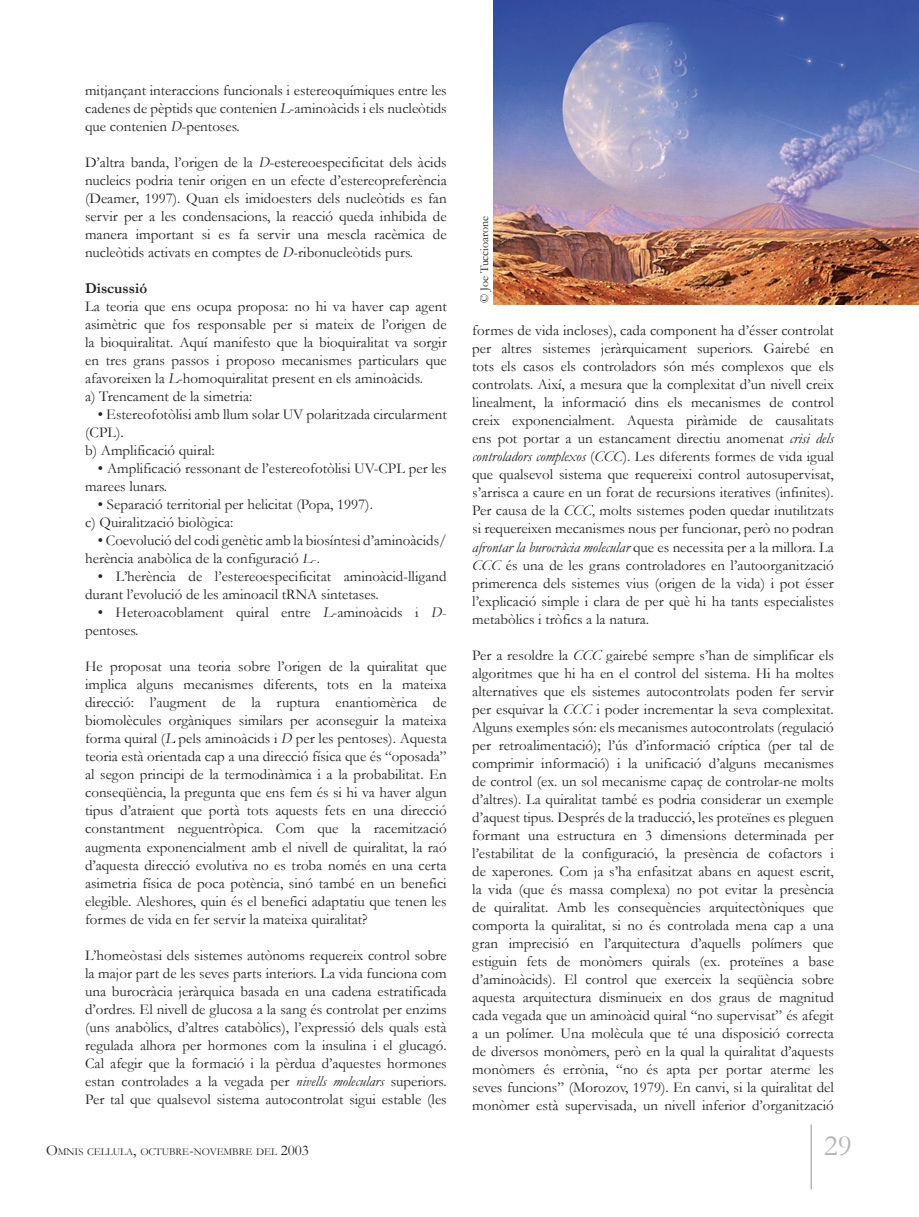
<style>
.page{position:relative;width:919px;height:1217px;background:#fff}
.page>*{position:absolute;margin:0;border:0;box-sizing:border-box;transform-origin:0 0}
.t1{font:30px "Garamond";color:#b4b5b8}
.t2{font:15px/18px "Garamond";color:#231f20}
.t3{font:12px "Garamond";color:#231f20}
.t4{font:10.5px "Garamond";color:#231f20}
.s1{font-style:italic}
.s2{font-weight:700}
.s3{font-size:15px}
</style>
<div class="page">
<hr style="left:810px;top:1124px;width:1px;height:65px;background:#b4b5b8">
<img style="left:493px;top:0;width:425px;height:304px">
<p class="t2" style="left:85px;top:81px;width:363px;text-align:justify">mitjançant interaccions funcionals i estereoquímiques entre les cadenes de pèptids que contenien <span class="s1">L</span>-aminoàcids i els nucleòtids que contenien <span class="s1">D</span>-pentoses.</p>
<p class="t2" style="left:85px;top:153px;width:363px;text-align:justify">D’altra banda, l’origen de la <span class="s1">D</span>-estereoespecificitat dels àcids nucleics podria tenir origen en un efecte d’estereopreferència (Deamer, 1997). Quan els imidoesters dels nucleòtids es fan servir per a les condensacions, la reacció queda inhibida de manera important si es fa servir una mescla racèmica de nucleòtids activats en comptes de <span class="s1">D</span>-ribonucleòtids purs.</p>
<p class="t2" style="left:85px;top:279px;width:363px"><span class="s2">Discussió<br></span>La teoria que ens ocupa proposa: no hi va haver cap agent asimètric que fos responsable per si mateix de l’origen de la bioquiralitat. Aquí manifesto que la bioquiralitat va sorgir en tres grans passos i proposo mecanismes particulars que afavoreixen la <span class="s1">L</span>-homoquiralitat present en els aminoàcids.<br>a) Trencament de la simetria:</p>
<p class="t2" style="left:85px;top:405px;width:363px;text-indent:13px">• Estereofotòlisi amb llum solar UV polaritzada circularment (CPL).<br>b) Amplificació quiral:</p>
<p class="t2" style="left:85px;top:459px;width:363px;text-indent:13px">• Amplificació ressonant de l’estereofotòlisi UV-CPL per les marees lunars.</p>
<p class="t2" style="left:85px;top:495px;width:289px;text-indent:13px">• Separació territorial per helicitat (Popa, 1997). c) Quiralització biològica:</p>
<p class="t2" style="left:85px;top:531px;width:363px;text-indent:13px">• Coevolució del codi genètic amb la biosíntesi d’aminoàcids/ herència anabòlica de la configuració <span class="s1">L</span>-.</p>
<p class="t2" style="left:85px;top:567px;width:363px;text-indent:13px">• L’herència de l’estereoespecificitat aminoàcid-lligand durant l’evolució de les aminoacil tRNA sintetases.</p>
<p class="t2" style="left:85px;top:603px;width:363px;text-indent:13px">• Heteroacoblament quiral entre <span class="s1">L</span>-aminoàcids i <span class="s1">D&shy;</span>pentoses.</p>
<p class="t2" style="left:85px;top:657px;width:363px;text-align:justify">He proposat una teoria sobre l’origen de la quiralitat que implica alguns mecanismes diferents, tots en la mateixa direcció: l’augment de la ruptura enantiomèrica de biomolècules orgàniques similars per aconseguir la mateixa forma quiral (<span class="s1">L</span> pels aminoàcids i <span class="s1">D</span> per les pentoses). Aquesta teoria està orientada cap a una direcció física que és “oposada” al segon principi de la termodinàmica i a la probabilitat. En conseqüència, la pregunta que ens fem és si hi va haver algun tipus d’atraient que portà tots aquests fets en una direcció constantment neguentròpica. Com que la racemització augmenta exponencialment amb el nivell de quiralitat, la raó d’aquesta direcció evolutiva no es troba només en una certa asimetria física de poca potència, sinó també en un benefici elegible. Aleshores, quin és el benefici adaptatiu que tenen les formes de vida en fer servir la mateixa quiralitat?</p>
<p class="t2" style="left:85px;top:945px;width:363px;text-align:justify">L’homeòstasi dels sistemes autònoms requereix control sobre la major part de les seves parts interiors. La vida funciona com una burocràcia jeràrquica basada en una cadena estratificada d’ordres. El nivell de glucosa a la sang és controlat per enzims (uns anabòlics, d’altres catabòlics), l’expressió dels quals està regulada alhora per hormones com la insulina i el glucagó.<br>Cal afegir que la formació i la pèrdua d’aquestes hormones estan controlades a la vegada per <span class="s1">nivells moleculars</span> superiors.<br>Per tal que qualsevol sistema autocontrolat sigui estable (les</p>
<p class="t3" style="left:476px;top:303px;width:89px;rotate:-90deg">© Joe Tuccioarone</p>
<p class="t2" style="left:472px;top:321px;width:363px;text-align:justify">formes de vida incloses), cada component ha d’ésser controlat per altres sistemes jeràrquicament superiors. Gairebé en tots els casos els controladors són més complexos que els controlats. Així, a mesura que la complexitat d’un nivell creix linealment, la informació dins els mecanismes de control creix exponencialment. Aquesta piràmide de causalitats ens pot portar a un estancament directiu anomenat <span class="s1">crisi dels controladors complexos</span> (<span class="s1">CCC</span>). Les diferents formes de vida igual que qualsevol sistema que requereixi control autosupervisat, s’arrisca a caure en un forat de recursions iteratives (infinites).<br>Per causa de la <span class="s1">CCC</span>, molts sistemes poden quedar inutilitzats si requereixen mecanismes nous per funcionar, però no podran <span class="s1">afrontar la burocràcia molecular</span> que es necessita per a la millora. La <span class="s1">CCC</span> és una de les grans controladores en l’autoorganització primerenca dels sistemes vius (origen de la vida) i pot ésser l’explicació simple i clara de per què hi ha tants especialistes metabòlics i tròfics a la natura.</p>
<p class="t2" style="left:472px;top:645px;width:363px;text-align:justify">Per a resoldre la <span class="s1">CCC</span> gairebé sempre s’han de simplificar els algoritmes que hi ha en el control del sistema. Hi ha moltes alternatives que els sistemes autocontrolats poden fer servir per esquivar la <span class="s1">CCC</span> i poder incrementar la seva complexitat.<br>Alguns exemples són: els mecanismes autocontrolats (regulació per retroalimentació); l’ús d’informació críptica (per tal de comprimir informació) i la unificació d’alguns mecanismes de control (ex. un sol mecanisme capaç de controlar-ne molts d’altres). La quiralitat també es podria considerar un exemple d’aquest tipus. Després de la traducció, les proteïnes es pleguen formant una estructura en 3 dimensions determinada per l’estabilitat de la configuració, la presència de cofactors i de xaperones. Com ja s’ha enfasitzat abans en aquest escrit, la vida (que és massa complexa) no pot evitar la presència de quiralitat. Amb les consequències arquitectòniques que comporta la quiralitat, si no és controlada mena cap a una gran imprecisió en l’arquitectura d’aquells polímers que estiguin fets de monòmers quirals (ex. proteïnes a base d’aminoàcids). El control que exerceix la seqüència sobre aquesta arquitectura disminueix en dos graus de magnitud cada vegada que un aminoàcid quiral “no supervisat” és afegit a un polímer. Una molècula que té una disposició correcta de diversos monòmers, però en la qual la quiralitat d’aquests monòmers és errònia, “no és apta per portar aterme les seves funcions” (Morozov, 1979). En canvi, si la quiralitat del monòmer està supervisada, un nivell inferior d’organització</p>
<p class="t4" style="left:46px;top:1144px;width:264px"><span class="s3">O</span>MNIS CELLULA<span class="s3">,</span> OCTUBRE<span class="s3">-</span>NOVEMBRE DEL <span class="s3">2003</span></p>
<p class="t1" style="left:823px;top:1124px;width:30px">29</p>
</div>
